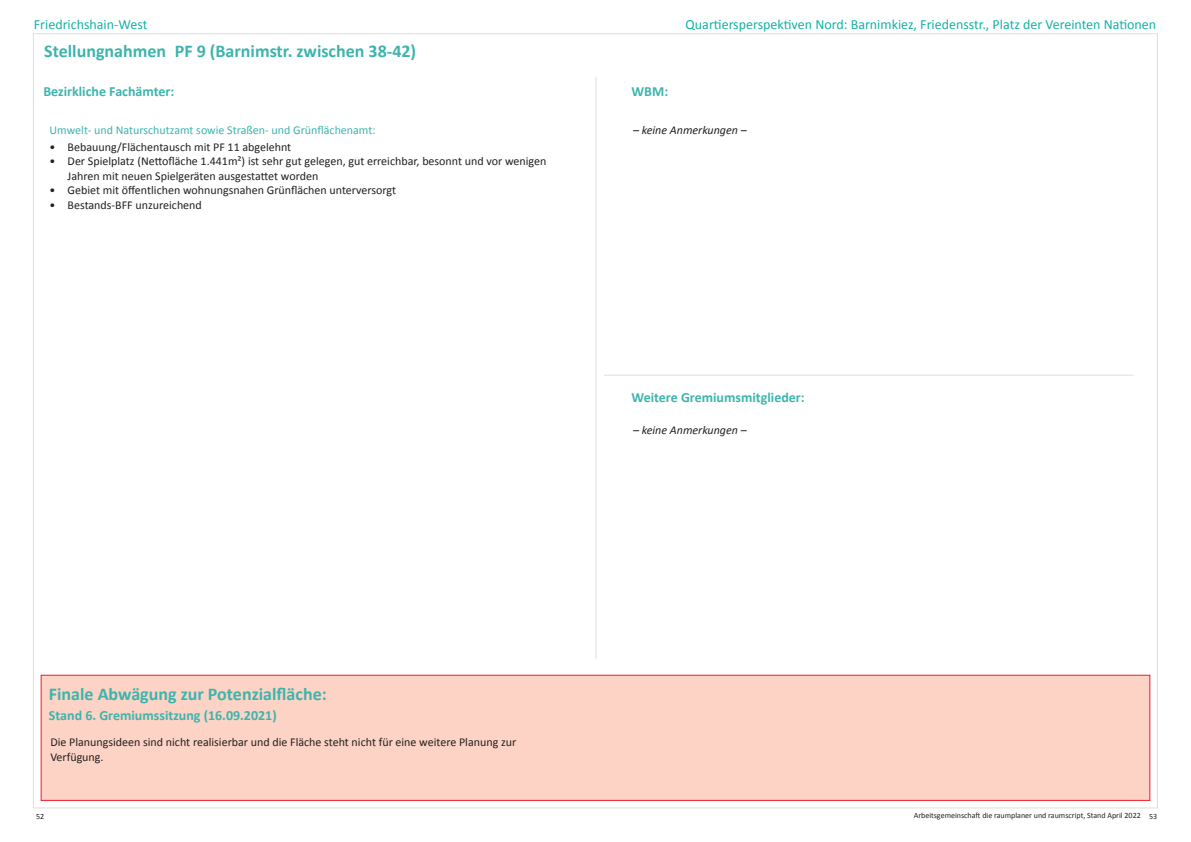
<style>
.page{position:relative;width:1191px;height:842px;background:#fff}
.page>*{position:absolute;margin:0;border:0;box-sizing:border-box;transform-origin:0 0}
.t1{font:700 18px "Calibri";color:#3db4ad}
.t2{font:14px "Calibri";color:#13b1a7}
.t3{font:700 14px "Calibri";color:#3db4ad}
.t4{font:12px/14.4px "Calibri";color:#231f20}
.t5{font:12px "Calibri";color:#3db4ad}
.t6{font:italic 12px "Calibri";color:#231f20}
.t7{font:8px "Calibri";color:#231f20}
</style>
<div class="page">
<div style="left:41px;top:675px;width:1109px;height:126px;background:#fcd3c4;border:1px solid #ee1b2d"></div>
<hr style="left:595px;top:77px;width:1px;height:582px;background:#231f20">
<hr style="left:604px;top:375px;width:529px;height:1px;background:#231f20">
<p class="t2" style="left:34px;top:15px;width:115px">Friedrichshain-West</p>
<p class="t2" style="left:685px;top:15px;width:472px">Quartiersperspektiven Nord: Barnimkiez, Friedensstr., Platz der Vereinten Nationen</p>
<h1 class="t1" style="left:44px;top:40px;width:123px">Stellungnahmen</h1>
<h1 class="t1" style="left:175px;top:40px;width:243px">PF 9 (Barnimstr. zwischen 38-42)</h1>
<p class="t3" style="left:43px;top:82px;width:132px">Bezirkliche Fachämter:</p>
<p class="t3" style="left:631px;top:83px;width:38px">WBM:</p>
<p class="t5" style="left:50px;top:122px;width:327px">Umwelt- und Naturschutzamt sowie Straßen- und Grünflächenamt:</p>
<p class="t4" style="left:50px;top:140px;width:243px">• Bebauung/Flächentausch mit PF 11 abgelehnt</p>
<p class="t4" style="left:68px;top:154px;width:480px;text-indent:-18px">• Der Spielplatz (Nettofläche 1.441m²) ist sehr gut gelegen, gut erreichbar, besonnt und vor wenigen<br>Jahren mit neuen Spielgeräten ausgestattet worden</p>
<p class="t4" style="left:50px;top:183px;width:348px">• Gebiet mit öffentlichen wohnungsnahen Grünflächen unterversorgt</p>
<p class="t4" style="left:50px;top:197px;width:154px">• Bestands-BFF unzureichend</p>
<p class="t6" style="left:633px;top:122px;width:115px">– keine Anmerkungen –</p>
<p class="t3" style="left:631px;top:388px;width:175px">Weitere Gremiumsmitglieder:</p>
<p class="t6" style="left:633px;top:422px;width:115px">– keine Anmerkungen –</p>
<h1 class="t1" style="left:49px;top:683px;width:279px">Finale Abwägung zur Potenzialfläche:</h1>
<p class="t3" style="left:49px;top:706px;width:229px">Stand 6. Gremiumssitzung (16.09.2021)</p>
<p class="t4" style="left:50px;top:735px;width:467px">Die Planungsideen sind nicht realisierbar und die Fläche steht nicht für eine weitere Planung zur<br>Verfügung.</p>
<p class="t7" style="left:913px;top:811px;width:228px">Arbeitsgemeinschaft die raumplaner und raumscript, Stand April 2022</p>
<p class="t7" style="left:36px;top:812px;width:10px">52</p>
<p class="t7" style="left:1149px;top:811px;width:10px">53</p>
</div>
